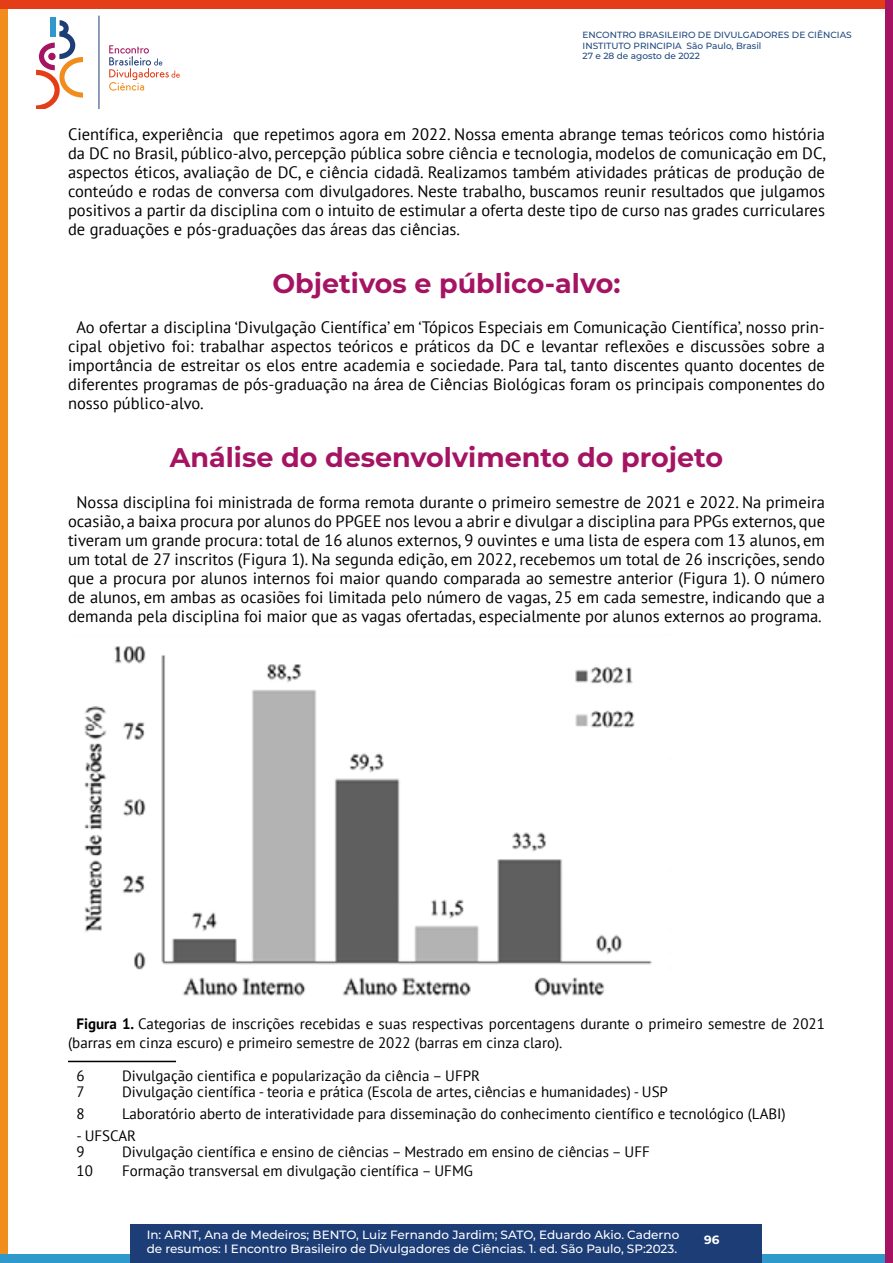
<style>
.page{position:relative;width:893px;height:1263px;background:#fff}
.page>*{position:absolute;margin:0;border:0;box-sizing:border-box;transform-origin:0 0}
.t1{font:700 27px "Montserrat";color:#a51462}
.t2{font:16.5px/18.9px "PT Sans";color:#000;text-align:justify}
.t3{font:15px/18.9px "PT Sans";color:#000}
.t4{font:500 12px/13.8px "Montserrat";color:#fff}
.t5{font:700 12px "Montserrat";color:#fff}
.t6{font:500 9px/10.4px "Montserrat";color:#1f497d}
.s1{font-weight:700}
</style>
<div class="page">
<svg style="left:36px;top:20px;width:47px;height:89px"></svg>
<div style="left:48px;top:53px;width:8px;height:7px;background:#a51462;border-radius:50%"></div>
<div style="left:51px;top:17px;width:5px;height:20px;background:#2f99cc"></div>
<hr style="left:99px;top:16px;width:1px;height:93px;background:#1d3d77">
<svg style="left:109px;top:45px;width:71px;height:46px"></svg>
<div style="left:0;top:0;width:8px;height:1263px;background:#f08d1c"></div>
<div style="left:0;top:1254px;width:893px;height:9px;background:#2f99cc"></div>
<div style="left:0;top:0;width:893px;height:9px;background:#e33e17"></div>
<div style="left:885px;top:0;width:8px;height:1263px;background:#a51462"></div>
<img style="left:84px;top:646px;width:568px;height:351px">
<hr style="left:68px;top:1061px;width:108px;height:1px;background:#000">
<div style="left:130px;top:1225px;width:632px;height:38px;background:#1d3d77"></div>
<p class="t6" style="left:583px;top:30px;width:271px">ENCONTRO BRASILEIRO DE DIVULGADORES DE CIÊNCIAS<br>INSTITUTO PRINCIPIA São Paulo, Brasil<br>27 e 28 de agosto de 2022</p>
<p class="t2" style="left:68px;top:125px;width:760px">Científica, experiência<sup>7</sup> que repetimos agora em 2022. Nossa ementa abrange temas teóricos como história da DC no Brasil, público-alvo, percepção pública sobre ciência e tecnologia, modelos de comunicação em DC, aspectos éticos, avaliação de DC, e ciência cidadã. Realizamos também atividades práticas de produção de conteúdo e rodas de conversa com divulgadores. Neste trabalho, buscamos reunir resultados que julgamos positivos a partir da disciplina com o intuito de estimular a oferta deste tipo de curso nas grades curriculares de graduações e pós-graduações das áreas das ciências.</p>
<h1 class="t1" style="left:272px;top:264px;width:350px">Objetivos e público-alvo:</h1>
<p class="t2" style="left:68px;top:318px;width:758px;text-indent:8px">Ao ofertar a disciplina ‘Divulgação Científica’ em ‘Tópicos Especiais em Comunicação Científica’, nosso prin&shy;cipal objetivo foi: trabalhar aspectos teóricos e práticos da DC e levantar reflexões e discussões sobre a importância de estreitar os elos entre academia e sociedade. Para tal, tanto discentes quanto docentes de diferentes programas de pós-graduação na área de Ciências Biológicas foram os principais componentes do nosso público-alvo.</p>
<h1 class="t1" style="left:170px;top:438px;width:555px">Análise do desenvolvimento do projeto</h1>
<p class="t2" style="left:68px;top:492px;width:758px;text-align:center">Nossa disciplina foi ministrada de forma remota durante o primeiro semestre de 2021 e 2022. Na primeira ocasião, a baixa procura por alunos do PPGEE nos levou a abrir e divulgar a disciplina para PPGs externos, que tiveram um grande procura: total de 16 alunos externos, 9 ouvintes e uma lista de espera com 13 alunos, em um total de 27 inscritos (Figura 1). Na segunda edição, em 2022, recebemos um total de 26 inscrições, sendo que a procura por alunos internos foi maior quando comparada ao semestre anterior (Figura 1). O número de alunos, em ambas as ocasiões foi limitada pelo número de vagas, 25 em cada semestre, indicando que a demanda pela disciplina foi maior que as vagas ofertadas, especialmente por alunos externos ao programa.</p>
<p class="t3" style="left:68px;top:1014px;width:758px;text-indent:9px"><span class="s1">Figura 1.</span> Categorias de inscrições recebidas e suas respectivas porcentagens durante o primeiro semestre de 2021 (barras em cinza escuro) e primeiro semestre de 2022 (barras em cinza claro).</p>
<p class="t3" style="left:77px;top:1066px;width:10px">6</p>
<p class="t3" style="left:122px;top:1066px;width:360px">Divulgação cientifica e popularização da ciência – UFPR</p>
<p class="t3" style="left:77px;top:1082px;width:10px">7</p>
<p class="t3" style="left:122px;top:1082px;width:547px">Divulgação científica - teoria e prática (Escola de artes, ciências e humanidades) - USP</p>
<p class="t3" style="left:77px;top:1104px;width:10px">8</p>
<p class="t3" style="left:122px;top:1104px;width:665px">Laboratório aberto de interatividade para disseminação do conhecimento científico e tecnológico (LABI)</p>
<p class="t3" style="left:77px;top:1127px;width:61px;line-height:16px">- UFSCAR<br>9</p>
<p class="t3" style="left:122px;top:1142px;width:529px">Divulgação científica e ensino de ciências – Mestrado em ensino de ciências – UFF</p>
<p class="t3" style="left:77px;top:1161px;width:18px">10</p>
<p class="t3" style="left:122px;top:1161px;width:352px">Formação transversal em divulgação científica – UFMG</p>
<p class="t4" style="left:147px;top:1227px;width:534px">In: ARNT, Ana de Medeiros; BENTO, Luiz Fernando Jardim; SATO, Eduardo Akio. Caderno de resumos: I Encontro Brasileiro de Divulgadores de Ciências. 1. ed. São Paulo, SP:2023.</p>
<p class="t5" style="left:704px;top:1231px;width:17px">96</p>
</div>
